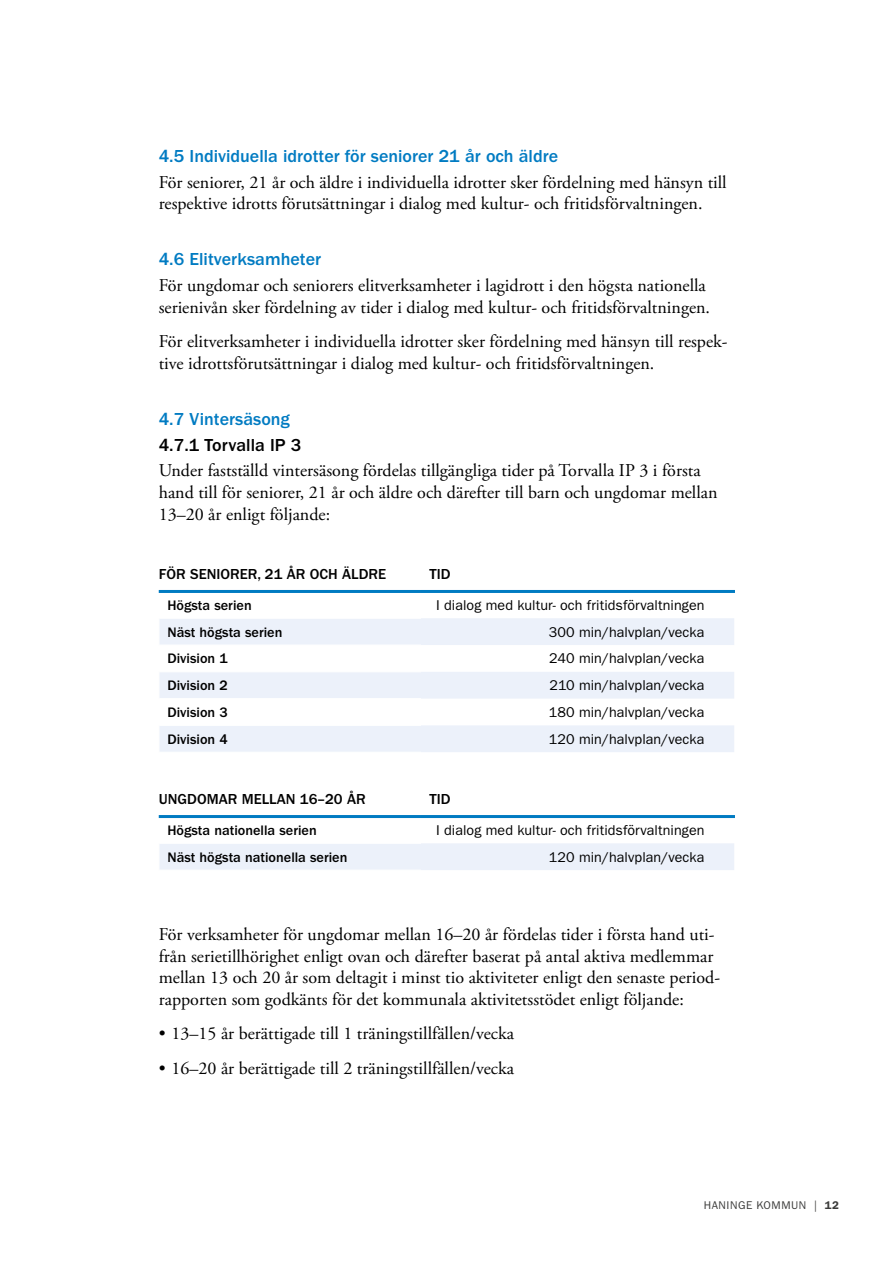
<style>
.page{position:relative;width:893px;height:1263px;background:#fff}
.page>*{position:absolute;margin:0;border:0;box-sizing:border-box;transform-origin:0 0}
.Brödtext{font:18px/21.6px "Adobe Garamond Pro";color:#000}
.t1{font:500 18px "ITC Franklin Gothic Std";color:#007bc2}
.t2{font:500 18px "ITC Franklin Gothic Std";color:#000}
.t3{font:500 15px "ITC Franklin Gothic Std";color:#000}
.t4{font:14.25px "ITC Franklin Gothic Std";letter-spacing:.005em;color:#000}
.t5{font:500 14.25px "ITC Franklin Gothic Std";color:#000}
.t6{font:11.25px "ITC Franklin Gothic Std";letter-spacing:.05em;color:#3c3c3b}
.s1{font-weight:600}
</style>
<div class="page">
<svg style="left:160px;top:618px;width:574px;height:134px;fill:#ecf1fa"></svg>
<svg style="left:159px;top:619px;width:1px;height:132px"></svg>
<hr style="left:159px;top:618px;width:262px;height:1px;background:#fff">
<hr style="left:159px;top:645px;width:262px;height:1px;background:#fff">
<hr style="left:159px;top:671px;width:262px;height:1px;background:#fff">
<hr style="left:159px;top:698px;width:262px;height:1px;background:#fff">
<hr style="left:159px;top:725px;width:262px;height:1px;background:#fff">
<hr style="left:159px;top:590px;width:262px;height:3px;background:#007bc2">
<hr style="left:421px;top:590px;width:314px;height:3px;background:#007bc2">
<div style="left:159px;top:843px;width:575px;height:27px;background:#ecf1fa"></div>
<hr style="left:159px;top:843px;width:262px;height:1px;background:#fff">
<hr style="left:159px;top:815px;width:262px;height:3px;background:#007bc2">
<hr style="left:421px;top:815px;width:314px;height:3px;background:#007bc2">
<h4 class="t1" style="left:159px;top:146px;width:401px">4.5 Individuella idrotter för seniorer 21 år och äldre</h4>
<p class="Brödtext" style="left:159px;top:172px;width:569px">För seniorer, 21 år och äldre i individuella idrotter sker fördelning med hänsyn till respektive idrotts förutsättningar i dialog med kultur- och fritidsförvaltningen.</p>
<h4 class="t1" style="left:159px;top:249px;width:164px">4.6 Elitverksamheter</h4>
<p class="Brödtext" style="left:159px;top:275px;width:553px">För ungdomar och seniorers elitverksamheter i lagidrott i den högsta nationella serienivån sker fördelning av tider i dialog med kultur- och fritidsförvaltningen.</p>
<p class="Brödtext" style="left:159px;top:331px;width:570px">För elitverksamheter i individuella idrotter sker fördelning med hänsyn till respek&shy;tive idrottsförutsättningar i dialog med kultur- och fritidsförvaltningen.</p>
<h4 class="t1" style="left:159px;top:409px;width:133px">4.7 Vintersäsong</h4>
<h5 class="t2" style="left:159px;top:434px;width:144px">4.7.1 Torvalla IP 3</h5>
<p class="Brödtext" style="left:159px;top:460px;width:560px">Under fastställd vintersäsong fördelas tillgängliga tider på Torvalla IP 3 i första hand till för seniorer, 21 år och äldre och därefter till barn och ungdomar mellan<br>13–20 år enligt följande:</p>
<p class="t3" style="left:159px;top:565px;width:229px">FÖR SENIORER, 21 ÅR OCH ÄLDRE</p>
<p class="t3" style="left:429px;top:565px;width:23px">TID</p>
<p class="t5" style="left:167px;top:597px;width:86px">Högsta serien</p>
<p class="t4" style="left:436px;top:597px;width:270px">I dialog med kultur- och fritidsförvaltningen</p>
<p class="t5" style="left:167px;top:624px;width:116px">Näst högsta serien</p>
<p class="t4" style="left:549px;top:623px;width:157px">300 min/halvplan/vecka</p>
<p class="t5" style="left:167px;top:651px;width:62px">Division 1</p>
<p class="t4" style="left:549px;top:650px;width:157px">240 min/halvplan/vecka</p>
<p class="t5" style="left:167px;top:677px;width:62px">Division 2</p>
<p class="t4" style="left:550px;top:677px;width:156px">210 min/halvplan/vecka</p>
<p class="t5" style="left:167px;top:704px;width:62px">Division 3</p>
<p class="t4" style="left:549px;top:704px;width:157px">180 min/halvplan/vecka</p>
<p class="t5" style="left:167px;top:731px;width:62px">Division 4</p>
<p class="t4" style="left:549px;top:731px;width:157px">120 min/halvplan/vecka</p>
<p class="t3" style="left:159px;top:790px;width:208px">UNGDOMAR MELLAN 16–20 ÅR</p>
<p class="t3" style="left:429px;top:790px;width:23px">TID</p>
<p class="t5" style="left:167px;top:822px;width:151px">Högsta nationella serien</p>
<p class="t4" style="left:436px;top:822px;width:270px">I dialog med kultur- och fritidsförvaltningen</p>
<p class="t5" style="left:167px;top:849px;width:182px">Näst högsta nationella serien</p>
<p class="t4" style="left:549px;top:848px;width:157px">120 min/halvplan/vecka</p>
<p class="Brödtext" style="left:159px;top:924px;width:562px">För verksamheter för ungdomar mellan 16–20 år fördelas tider i första hand uti&shy;från serietillhörighet enligt ovan och därefter baserat på antal aktiva medlemmar mellan 13 och 20 år som deltagit i minst tio aktiviteter enligt den senaste period&shy;rapporten som godkänts för det kommunala aktivitetsstödet enligt följande:</p>
<p class="Brödtext" style="left:159px;top:1023px;width:357px">• 13–15 år berättigade till 1 träningstillfällen/vecka</p>
<p class="Brödtext" style="left:159px;top:1058px;width:357px">• 16–20 år berättigade till 2 träningstillfällen/vecka</p>
<p class="t6" style="left:704px;top:1199px;width:137px">HANINGE KOMMUN | <span class="s1">12</span></p>
</div>
